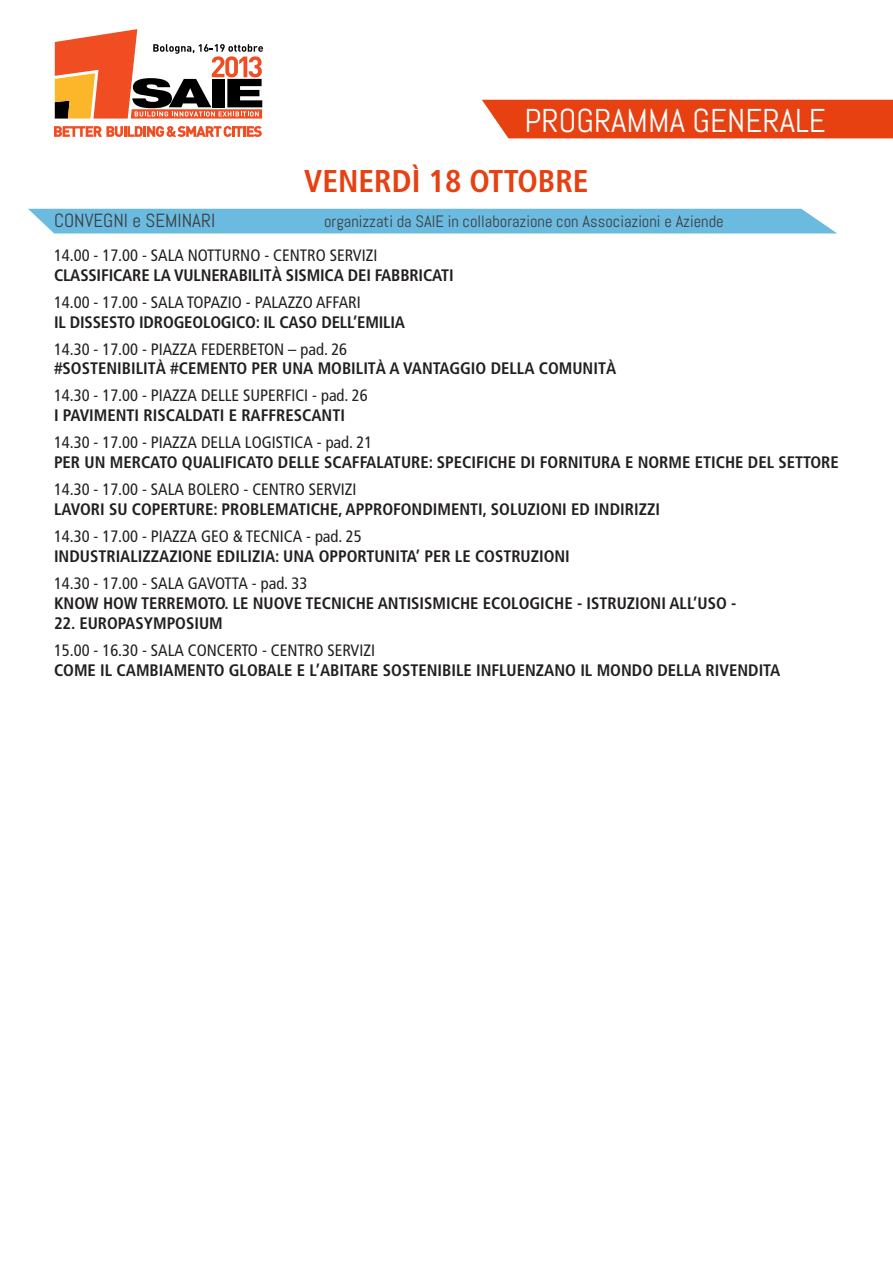
<style>
.page{position:relative;width:893px;height:1263px;background:#fff}
.page>*{position:absolute;margin:0;border:0;box-sizing:border-box;transform-origin:0 0}
.t1{font:33px "Abel";color:#fff}
.t2{font:700 condensed 31.5px "Frutiger";color:#e74011}
.t3{font:19.05px "Abel";color:#3e3e3f}
.t4{font:700 condensed 16.65px "Frutiger";color:#231f20}
.t5{font:condensed 16.5px "Frutiger";color:#231f20}
.t6{font:16.5px "Abel";color:#3e3e3f}
</style>
<div class="page">
<svg style="left:55px;top:29px;width:208px;height:90px"></svg>
<svg style="left:54px;top:126px;width:208px;height:11px"></svg>
<div style="left:482px;top:100px;width:411px;height:38px;background:#e74011"></div>
<div style="left:28px;top:209px;width:809px;height:24px;background:#6bbae0"></div>
<p class="t1" style="left:525px;top:100px;width:303px">PROGRAMMA GENERALE</p>
<p class="t2" style="left:304px;top:162px;width:286px">VENERDÌ 18 OTTOBRE</p>
<p class="t3" style="left:54px;top:209px;width:163px">CONVEGNI e SEMINARI</p>
<p class="t6" style="left:324px;top:211px;width:401px">organizzati da SAIE in collaborazione con Associazioni e Aziende</p>
<p class="t5" style="left:54px;top:246px;width:325px">14.00 - 17.00 - SALA NOTTURNO - CENTRO SERVIZI</p>
<p class="t4" style="left:54px;top:265px;width:401px">CLASSIFICARE LA VULNERABILITÀ SISMICA DEI FABBRICATI</p>
<p class="t5" style="left:54px;top:292px;width:308px">14.00 - 17.00 - SALA TOPAZIO - PALAZZO AFFARI</p>
<p class="t4" style="left:54px;top:312px;width:353px">IL DISSESTO IDROGEOLOGICO: IL CASO DELL’EMILIA</p>
<p class="t5" style="left:54px;top:339px;width:295px">14.30 - 17.00 - PIAZZA FEDERBETON – pad. 26</p>
<p class="t4" style="left:54px;top:359px;width:564px">#SOSTENIBILITÀ #CEMENTO PER UNA MOBILITÀ A VANTAGGIO DELLA COMUNITÀ</p>
<p class="t5" style="left:54px;top:386px;width:315px">14.30 - 17.00 - PIAZZA DELLE SUPERFICI - pad. 26</p>
<p class="t4" style="left:54px;top:406px;width:293px">I PAVIMENTI RISCALDATI E RAFFRESCANTI</p>
<p class="t5" style="left:54px;top:433px;width:320px">14.30 - 17.00 - PIAZZA DELLA LOGISTICA - pad. 21</p>
<p class="t4" style="left:54px;top:452px;width:786px">PER UN MERCATO QUALIFICATO DELLE SCAFFALATURE: SPECIFICHE DI FORNITURA E NORME ETICHE DEL SETTORE</p>
<p class="t5" style="left:54px;top:480px;width:304px">14.30 - 17.00 - SALA BOLERO - CENTRO SERVIZI</p>
<p class="t4" style="left:54px;top:499px;width:607px">LAVORI SU COPERTURE: PROBLEMATICHE, APPROFONDIMENTI, SOLUZIONI ED INDIRIZZI</p>
<p class="t5" style="left:54px;top:527px;width:309px">14.30 - 17.00 - PIAZZA GEO &amp; TECNICA - pad. 25</p>
<p class="t4" style="left:54px;top:546px;width:517px">INDUSTRIALIZZAZIONE EDILIZIA: UNA OPPORTUNITA’ PER LE COSTRUZIONI</p>
<p class="t5" style="left:54px;top:574px;width:255px">14.30 - 17.00 - SALA GAVOTTA - pad. 33</p>
<p class="t4" style="left:54px;top:593px;width:684px">KNOW HOW TERREMOTO. LE NUOVE TECNICHE ANTISISMICHE ECOLOGICHE - ISTRUZIONI ALL’USO -</p>
<p class="t4" style="left:54px;top:613px;width:170px">22. EUROPASYMPOSIUM</p>
<p class="t5" style="left:54px;top:641px;width:322px">15.00 - 16.30 - SALA CONCERTO - CENTRO SERVIZI</p>
<p class="t4" style="left:54px;top:660px;width:728px">COME IL CAMBIAMENTO GLOBALE E L’ABITARE SOSTENIBILE INFLUENZANO IL MONDO DELLA RIVENDITA</p>
</div>
